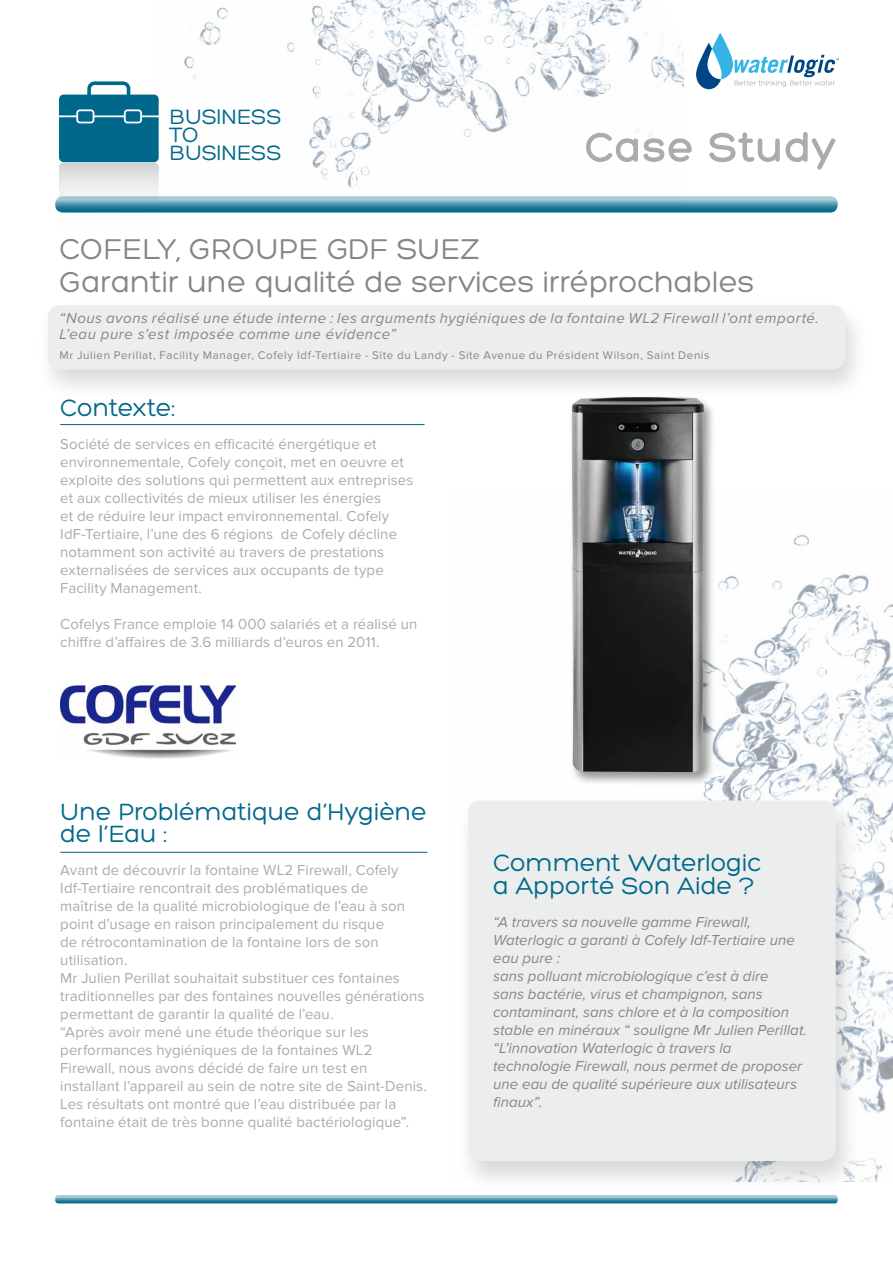
<style>
.page{position:relative;width:893px;height:1263px;background:#fff}
.page>*{position:absolute;margin:0;border:0;box-sizing:border-box;transform-origin:0 0}
.t1{font:42px "Hero";letter-spacing:.045em;color:#ababad}
.t2{font:31.05px/33px "Hero";color:#868689}
.t3{font:25.5px/22.5px "Hero";letter-spacing:-.005em;color:#00698b}
.t4{font:22.5px/18px "Hero";color:#00698b}
.t5{font:15px/18px "Proxima Nova";letter-spacing:.005em;color:#ababad}
.t6{font:italic 15px/18px "Proxima Nova";letter-spacing:.005em;color:#868689}
.t7{font:italic 15px/16.5px "Proxima Nova";letter-spacing:.04em;color:#868689}
.t8{font:11.55px "Proxima Nova";letter-spacing:.05em;color:#868689}
</style>
<div class="page">
<div style="left:34px;top:299px;width:835px;height:102px;background:#000;opacity:.15"></div>
<div style="left:48px;top:305px;width:797px;height:64px;background:#eceded;border-radius:13px"></div>
<img style="left:184px;top:0;width:462px;height:188px">
<img style="left:703px;top:535px;width:190px;height:647px">
<svg style="left:55px;top:1195px;width:783px;height:8px;background:#5ea0b5"></svg>
<hr style="left:60px;top:852px;width:367px;height:1px;background:#00698b">
<hr style="left:60px;top:424px;width:364px;height:1px;background:#00698b">
<div style="left:454px;top:794px;width:405px;height:398px;background:#000;opacity:.15"></div>
<div style="left:468px;top:800px;width:368px;height:361px;background:#eceded;border-radius:13px"></div>
<img style="left:60px;top:685px;width:176px;height:74px">
<div style="left:568px;top:395px;width:148px;height:391px;background:#000;opacity:.4"></div>
<img style="left:572px;top:397px;width:132px;height:375px">
<svg style="left:59px;top:81px;width:100px;height:116px"></svg>
<svg style="left:55px;top:196px;width:783px;height:17px;background:#5b9eb3"></svg>
<svg style="left:585px;top:33px;width:254px;height:274px"></svg>
<h3 class="t4" style="left:170px;top:108px;width:113px">BUSINESS<br>TO<br>BUSINESS</h3>
<h1 class="t1" style="left:585px;top:126px;width:252px">Case Study</h1>
<h2 class="t2" style="left:60px;top:233px;width:696px">COFELY, GROUPE GDF SUEZ<br>Garantir une qualité de services irréprochables</h2>
<p class="t7" style="left:60px;top:310px;width:761px">“Nous avons réalisé une étude interne : les arguments hygiéniques de la fontaine WL2 Firewall l’ont emporté.<br>L’eau pure s’est imposée comme une évidence”</p>
<p class="t8" style="left:60px;top:348px;width:651px">Mr Julien Perillat, Facility Manager, Cofely Idf-Tertiaire - Site du Landy - Site Avenue du Président Wilson, Saint Denis</p>
<h3 class="t3" style="left:60px;top:396px;width:117px">Contexte:</h3>
<p class="t5" style="left:60px;top:435px;width:355px">Société de services en efficacité énergétique et environnementale, Cofely conçoit, met en oeuvre et exploite des solutions qui permettent aux entreprises et aux collectivités de mieux utiliser les énergies<br>et de réduire leur impact environnemental. Cofely IdF-Tertiaire, l’une des 6 régions de Cofely décline notamment son activité au travers de prestations externalisées de services aux occupants de type Facility Management.</p>
<p class="t5" style="left:60px;top:615px;width:359px">Cofelys France emploie 14 000 salariés et a réalisé un chiffre d’affaires de 3.6 milliards d’euros en 2011.</p>
<h3 class="t3" style="left:60px;top:800px;width:368px">Une Problématique d’Hygiène de l’Eau :</h3>
<p class="t5" style="left:60px;top:861px;width:368px">Avant de découvrir la fontaine WL2 Firewall, Cofely Idf-Tertiaire rencontrait des problématiques de<br>maîtrise de la qualité microbiologique de l’eau à son point d’usage en raison principalement du risque<br>de rétrocontamination de la fontaine lors de son utilisation.<br>Mr Julien Perillat souhaitait substituer ces fontaines traditionnelles par des fontaines nouvelles générations permettant de garantir la qualité de l’eau.<br>“Après avoir mené une étude théorique sur les performances hygiéniques de la fontaines WL2<br>Firewall, nous avons décidé de faire un test en installant l’appareil au sein de notre site de Saint-Denis.<br>Les résultats ont montré que l’eau distribuée par la fontaine était de très bonne qualité bactériologique”.</p>
<h3 class="t3" style="left:493px;top:852px;width:270px">Comment Waterlogic a Apporté Son Aide ?</h3>
<p class="t6" style="left:493px;top:913px;width:315px">“A travers sa nouvelle gamme Firewall, Waterlogic a garanti à Cofely Idf-Tertiaire une eau pure :<br>sans polluant microbiologique c’est à dire<br>sans bactérie, virus et champignon, sans contaminant, sans chlore et à la composition stable en minéraux “ souligne Mr Julien Perillat. “L’innovation Waterlogic à travers la technologie Firewall, nous permet de proposer une eau de qualité supérieure aux utilisateurs finaux”.</p>
</div>
